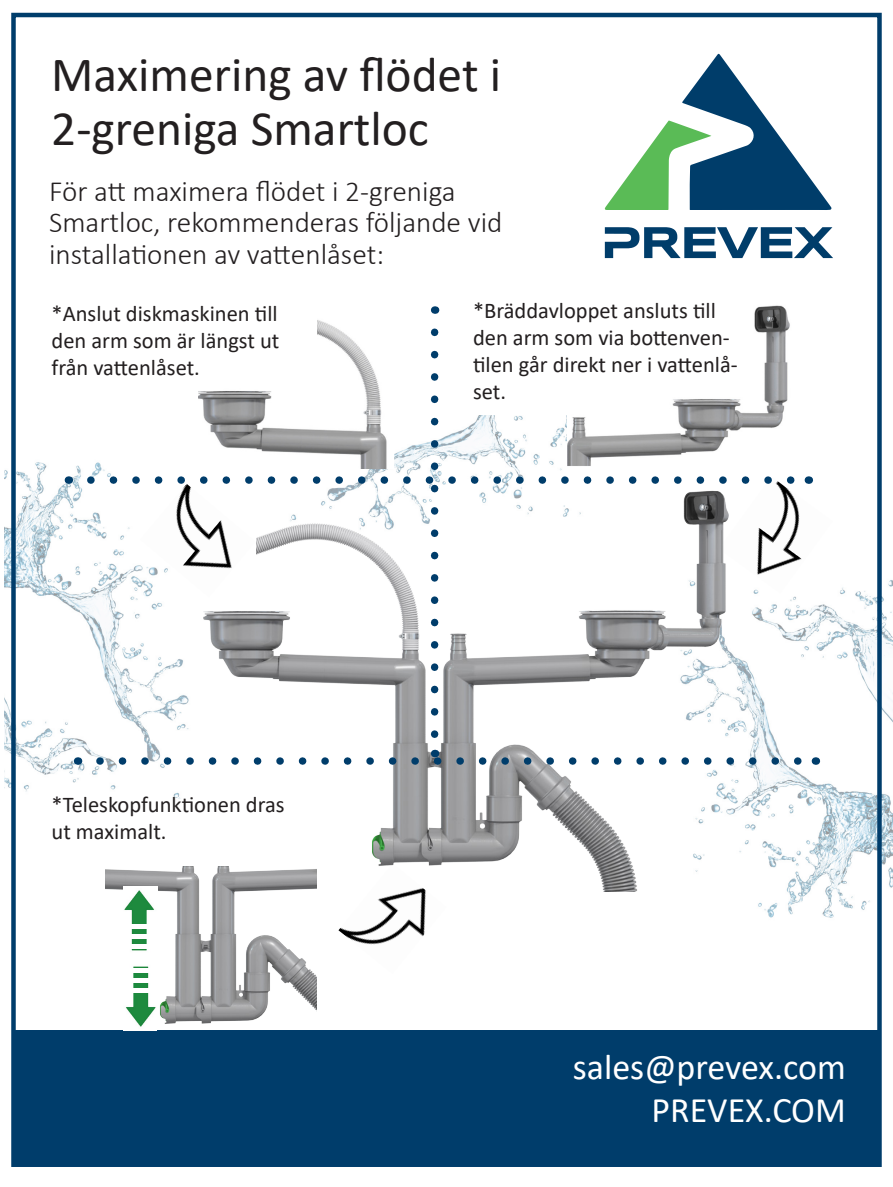
<style>
.page{position:relative;width:893px;height:1187px;background:#fff}
.page>*{position:absolute;margin:0;border:0;box-sizing:border-box;transform-origin:0 0}
.t1{font:49.5px/54px "Calibri";color:#231f20}
.t2{font:36px "Calibri";color:#fff}
.t3{font:300 29.4px/31.5px "Calibri";color:#231f20}
.t4{font:22.5px/27px "Calibri";color:#231f20}
</style>
<div class="page">
<img style="left:4px;top:462px;width:188px;height:337px">
<img style="left:338px;top:891px;width:88px;height:54px">
<img style="left:747px;top:580px;width:146px;height:338px">
<img style="left:317px;top:320px;width:25px;height:12px">
<img style="left:106px;top:866px;width:211px;height:158px">
<div style="left:13px;top:1030px;width:867px;height:134px;background:#003d6b"></div>
<svg style="left:604px;top:54px;width:227px;height:156px"></svg>
<svg style="left:605px;top:227px;width:228px;height:31px"></svg>
<img style="left:754px;top:305px;width:36px;height:27px">
<div style="left:11px;top:13px;width:871px;height:1153px;border:4px solid #003d6b"></div>
<img style="left:123px;top:962px;width:34px;height:65px">
<div style="left:125px;top:967px;width:32px;height:5px;background:#fff"></div>
<hr style="left:124px;top:978px;width:32px;height:4px;background:#fff">
<hr style="left:125px;top:988px;width:32px;height:4px;background:#fff">
<img style="left:123px;top:886px;width:34px;height:68px">
<hr style="left:123px;top:944px;width:32px;height:4px;background:#fff">
<hr style="left:124px;top:934px;width:32px;height:4px;background:#fff">
<hr style="left:123px;top:924px;width:32px;height:4px;background:#fff">
<img style="left:797px;top:476px;width:36px;height:117px">
<img style="left:204px;top:742px;width:543px;height:149px">
<svg style="left:91px;top:332px;width:706px;height:410px"></svg>
<svg style="left:100px;top:749px;width:704px;height:15px"></svg>
<p class="t1" style="left:51px;top:46px;width:451px">Maximering av flödet i<br>2-greniga Smartloc</p>
<p class="t3" style="left:49px;top:175px;width:455px">För att maximera flödet i 2-greniga<br>Smartloc, rekommenderas följande vid installationen av vattenlåset:</p>
<p class="t4" style="left:52px;top:300px;width:229px;text-align:justify">*Anslut diskmaskinen till den arm som är längst ut från vattenlåset.</p>
<p class="t4" style="left:473px;top:296px;width:266px">*Bräddavloppet ansluts till den arm som via bottenven&shy;tilen går direkt ner i vattenlå&shy;set.</p>
<p class="t4" style="left:52px;top:790px;width:235px">*Teleskopfunktionen dras ut maximalt.</p>
<p class="t2" style="left:573px;top:1041px;width:275px">sales@prevex.com</p>
<p class="t2" style="left:652px;top:1084px;width:196px">PREVEX.COM</p>
</div>
